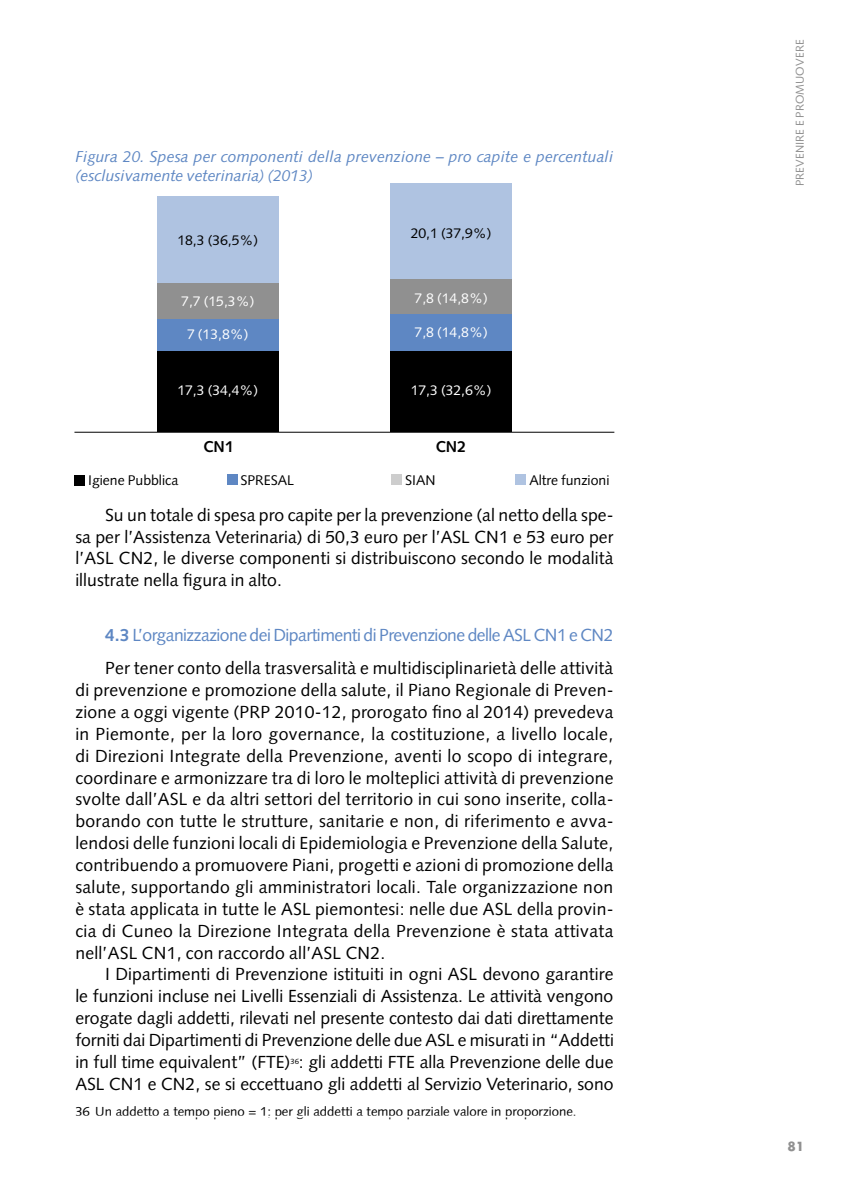
<style>
.page{position:relative;width:844px;height:1191px;background:#fff}
.page>*{position:absolute;margin:0;border:0;box-sizing:border-box;transform-origin:0 0}
.t1{font:17.5px/21.9px "Syntax";color:#000;text-align:justify}
.t2{font:italic 15.75px/19.2px "Syntax";letter-spacing:.005em;color:#5e87c3}
.t3{font:700 15.75px "Syntax";color:#000}
.t4{font:14px "Syntax";color:#000}
.t5{font:14px "Syntax";color:#fff}
.t6{font:13.12px "Syntax";color:#000}
.t7{font:700 12.25px "Futura";color:#909090}
.t8{font:11.38px "Syntax";letter-spacing:.01em;color:#909090}
.t9{font:7.52px "Syntax";color:#000}
.s1{font-weight:700;color:#5e87c3}
.s2{color:#5e87c3}
</style>
<div class="page">
<div style="left:74px;top:475px;width:11px;height:10px;background:#000"></div>
<div style="left:515px;top:474px;width:10px;height:11px;background:#afc3e1"></div>
<div style="left:228px;top:474px;width:10px;height:11px;background:#5e87c3"></div>
<div style="left:391px;top:474px;width:11px;height:10px;background:#cdcdcd"></div>
<hr style="left:74px;top:432px;width:540px;height:1px;background:#000">
<div style="left:158px;top:350px;width:120px;height:82px;background:#000"></div>
<div style="left:158px;top:319px;width:120px;height:31px;background:#5e87c3"></div>
<div style="left:158px;top:283px;width:120px;height:36px;background:#909090"></div>
<div style="left:158px;top:196px;width:120px;height:87px;background:#afc3e1"></div>
<div style="left:390px;top:350px;width:121px;height:82px;background:#000"></div>
<div style="left:390px;top:314px;width:121px;height:36px;background:#5e87c3"></div>
<div style="left:390px;top:278px;width:121px;height:36px;background:#909090"></div>
<div style="left:390px;top:183px;width:121px;height:95px;background:#afc3e1"></div>
<p class="t2" style="left:75px;top:147px;width:539px">Figura 20. Spesa per componenti della prevenzione – pro capite e percentuali (esclusivamente veterinaria) (2013)</p>
<p class="t4" style="left:177px;top:232px;width:82px">18,3 (36,5%)</p>
<p class="t5" style="left:181px;top:293px;width:75px">7,7 (15,3%)</p>
<p class="t5" style="left:187px;top:326px;width:63px">7 (13,8%)</p>
<p class="t5" style="left:177px;top:382px;width:82px">17,3 (34,4%)</p>
<p class="t4" style="left:410px;top:224px;width:82px">20,1 (37,9%)</p>
<p class="t5" style="left:414px;top:290px;width:75px">7,8 (14,8%)</p>
<p class="t5" style="left:414px;top:324px;width:75px">7,8 (14,8%)</p>
<p class="t5" style="left:410px;top:382px;width:82px">17,3 (32,6%)</p>
<p class="t3" style="left:203px;top:437px;width:32px">CN1</p>
<p class="t3" style="left:435px;top:437px;width:32px">CN2</p>
<p class="t4" style="left:88px;top:471px;width:92px">Igiene Pubblica</p>
<p class="t4" style="left:240px;top:471px;width:55px">SPRESAL</p>
<p class="t4" style="left:405px;top:471px;width:32px">SIAN</p>
<p class="t4" style="left:529px;top:471px;width:81px">Altre funzioni</p>
<p class="t1" style="left:75px;top:504px;width:539px;text-indent:30px">Su un totale di spesa pro capite per la prevenzione (al netto della spe&shy;sa per l’Assistenza Veterinaria) di 50,3 euro per l’ASL CN1 e 53 euro per l’ASL CN2, le diverse componenti si distribuiscono secondo le modalità illustrate nella figura in alto.</p>
<p class="t1" style="left:105px;top:618px;width:509px;line-height:33.2px"><span class="s1">4.3</span> <span class="s2">L’organizzazione dei Dipartimenti di Prevenzione delle ASL CN1 e CN2<br></span>Per tener conto della trasversalità e multidisciplinarietà delle attività</p>
<p class="t1" style="left:75px;top:679px;width:540px">di prevenzione e promozione della salute, il Piano Regionale di Preven&shy;zione a oggi vigente (PRP 2010-12, prorogato fino al 2014) prevedeva in Piemonte, per la loro governance, la costituzione, a livello locale, di Direzioni Integrate della Prevenzione, aventi lo scopo di integrare, coordinare e armonizzare tra di loro le molteplici attività di prevenzione svolte dall’ASL e da altri settori del territorio in cui sono inserite, colla&shy;borando con tutte le strutture, sanitarie e non, di riferimento e avva&shy;lendosi delle funzioni locali di Epidemiologia e Prevenzione della Salute, contribuendo a promuovere Piani, progetti e azioni di promozione della salute, supportando gli amministratori locali. Tale organizzazione non è stata applicata in tutte le ASL piemontesi: nelle due ASL della provin&shy;cia di Cuneo la Direzione Integrata della Prevenzione è stata attivata nell’ASL CN1, con raccordo all’ASL CN2.</p>
<p class="t1" style="left:75px;top:963px;width:540px;text-indent:30px">I Dipartimenti di Prevenzione istituiti in ogni ASL devono garantire le funzioni incluse nei Livelli Essenziali di Assistenza. Le attività vengono erogate dagli addetti, rilevati nel presente contesto dai dati direttamente forniti dai Dipartimenti di Prevenzione delle due ASL e misurati in “Addetti in full time equivalent” (FTE)</p>
<p class="t1" style="left:75px;top:1051px;width:539px;text-align:right">: gli addetti FTE alla Prevenzione delle due<br>ASL CN1 e CN2, se si eccettuano gli addetti al Servizio Veterinario, sono</p>
<p class="t6" style="left:75px;top:1103px;width:502px">36 Un addetto a tempo pieno = 1; per gli addetti a tempo parziale valore in proporzione.</p>
<p class="t9" style="left:290px;top:1056px;width:10px">36</p>
<p class="t8" style="left:793px;top:186px;width:148px;rotate:-90deg">PREVENIRE E PROMUOVERE</p>
<p class="t7" style="left:787px;top:1138px;width:18px">81</p>
</div>
